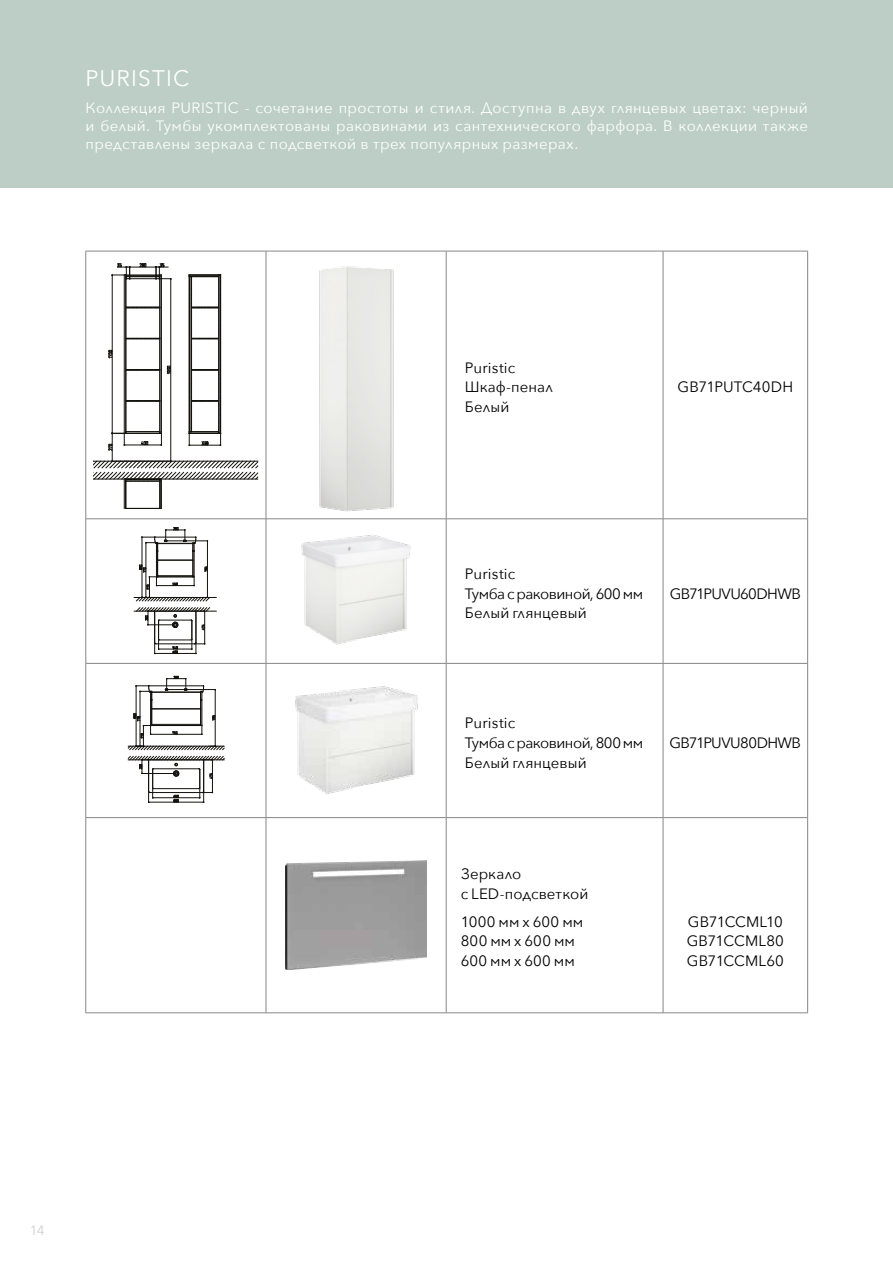
<style>
.page{position:relative;width:893px;height:1263px;background:#fff}
.page>*{position:absolute;margin:0;border:0;box-sizing:border-box;transform-origin:0 0}
.t1{font:22.5px "Avenir Next";letter-spacing:.05em;color:#fff}
.t2{font:15px/18px "Avenir Next";letter-spacing:.025em;color:#fff;text-align:justify}
.t3{font:15px/19.5px "Avenir Next";color:#000}
.t4{font:15px "Avenir Next";letter-spacing:-.045em;color:#000}
.t5{font:15px "Avenir Next";letter-spacing:-.04em;color:#000}
.t6{font:13.5px "Avenir Next";color:#d0d0d0}
</style>
<div class="page">
<div style="left:0;top:0;width:893px;height:187px;background:#bccec5"></div>
<hr style="left:86px;top:251px;width:180px;height:1px;background:#878787">
<hr style="left:86px;top:251px;width:1px;height:268px;background:#878787">
<hr style="left:266px;top:251px;width:180px;height:1px;background:#878787">
<hr style="left:266px;top:251px;width:1px;height:268px;background:#878787">
<hr style="left:446px;top:251px;width:217px;height:1px;background:#878787">
<hr style="left:446px;top:251px;width:1px;height:268px;background:#878787">
<hr style="left:663px;top:251px;width:145px;height:1px;background:#878787">
<hr style="left:663px;top:251px;width:1px;height:268px;background:#878787">
<hr style="left:807px;top:251px;width:1px;height:268px;background:#878787">
<hr style="left:86px;top:518px;width:180px;height:1px;background:#878787">
<hr style="left:86px;top:519px;width:1px;height:144px;background:#878787">
<hr style="left:266px;top:518px;width:180px;height:1px;background:#878787">
<hr style="left:266px;top:519px;width:1px;height:144px;background:#878787">
<hr style="left:446px;top:518px;width:217px;height:1px;background:#878787">
<hr style="left:446px;top:519px;width:1px;height:144px;background:#878787">
<hr style="left:663px;top:518px;width:145px;height:1px;background:#878787">
<hr style="left:663px;top:519px;width:1px;height:144px;background:#878787">
<hr style="left:807px;top:519px;width:1px;height:144px;background:#878787">
<hr style="left:86px;top:663px;width:180px;height:1px;background:#878787">
<hr style="left:86px;top:663px;width:1px;height:154px;background:#878787">
<hr style="left:266px;top:663px;width:180px;height:1px;background:#878787">
<hr style="left:266px;top:663px;width:1px;height:154px;background:#878787">
<hr style="left:446px;top:663px;width:217px;height:1px;background:#878787">
<hr style="left:446px;top:663px;width:1px;height:154px;background:#878787">
<hr style="left:663px;top:663px;width:145px;height:1px;background:#878787">
<hr style="left:663px;top:663px;width:1px;height:154px;background:#878787">
<hr style="left:807px;top:663px;width:1px;height:154px;background:#878787">
<hr style="left:86px;top:817px;width:180px;height:1px;background:#878787">
<hr style="left:86px;top:818px;width:1px;height:195px;background:#878787">
<hr style="left:266px;top:817px;width:180px;height:1px;background:#878787">
<hr style="left:266px;top:818px;width:1px;height:195px;background:#878787">
<hr style="left:446px;top:817px;width:217px;height:1px;background:#878787">
<hr style="left:446px;top:818px;width:1px;height:195px;background:#878787">
<hr style="left:663px;top:817px;width:145px;height:1px;background:#878787">
<hr style="left:663px;top:818px;width:1px;height:195px;background:#878787">
<hr style="left:807px;top:818px;width:1px;height:195px;background:#878787">
<hr style="left:86px;top:1012px;width:180px;height:1px;background:#878787">
<hr style="left:266px;top:1012px;width:180px;height:1px;background:#878787">
<hr style="left:446px;top:1012px;width:217px;height:1px;background:#878787">
<hr style="left:663px;top:1012px;width:145px;height:1px;background:#878787">
<img style="left:319px;top:266px;width:75px;height:245px">
<img style="left:301px;top:535px;width:110px;height:110px">
<img style="left:295px;top:686px;width:123px;height:108px">
<img style="left:286px;top:861px;width:140px;height:109px">
<svg style="left:94px;top:264px;width:164px;height:245px"></svg>
<hr style="left:134px;top:597px;width:82px;height:1px;background:#13110c">
<hr style="left:134px;top:611px;width:82px;height:1px;background:#13110c">
<svg style="left:136px;top:607px;width:74px;height:47px"></svg>
<svg style="left:133px;top:527px;width:77px;height:74px"></svg>
<svg style="left:128px;top:756px;width:96px;height:47px"></svg>
<hr style="left:153px;top:768px;width:46px;height:1px;background:#13110c">
<svg style="left:127px;top:675px;width:97px;height:75px"></svg>
<h1 class="t1" style="left:86px;top:59px;width:105px">PURISTIC</h1>
<p class="t2" style="left:86px;top:98px;width:724px">Коллекция PURISTIC - сочетание простоты и стиля. Доступна в двух глянцевых цветах: черный и белый. Тумбы укомплектованы раковинами из сантехнического фарфора. В коллекции также представлены зеркала с подсветкой в трех популярных размерах.</p>
<p class="t3" style="left:465px;top:357px;width:89px">Puristic<br>Шкаф-пенал<br>Белый</p>
<p class="t3" style="left:678px;top:377px;width:117px">GB71PUTC40DH</p>
<p class="t3" style="left:465px;top:563px;width:180px">Puristic<br>Тумба с раковиной, 600 мм<br>Белый глянцевый</p>
<p class="t4" style="left:670px;top:581px;width:133px">GB71PUVU60DHWB</p>
<p class="t3" style="left:465px;top:713px;width:180px">Puristic<br>Тумба с раковиной, 800 мм<br>Белый глянцевый</p>
<p class="t5" style="left:670px;top:730px;width:133px">GB71PUVU80DHWB</p>
<p class="t3" style="left:461px;top:864px;width:129px">Зеркало<br>с LED-подсветкой</p>
<p class="t3" style="left:461px;top:911px;width:124px">1000 мм х 600 мм<br>800 мм х 600 мм<br>600 мм х 600 мм</p>
<p class="t3" style="left:687px;top:911px;width:99px;text-align:justify">GB71CCML10<br>GB71CCML80<br>GB71CCML60</p>
<p class="t6" style="left:30px;top:1219px;width:17px">14</p>
</div>
